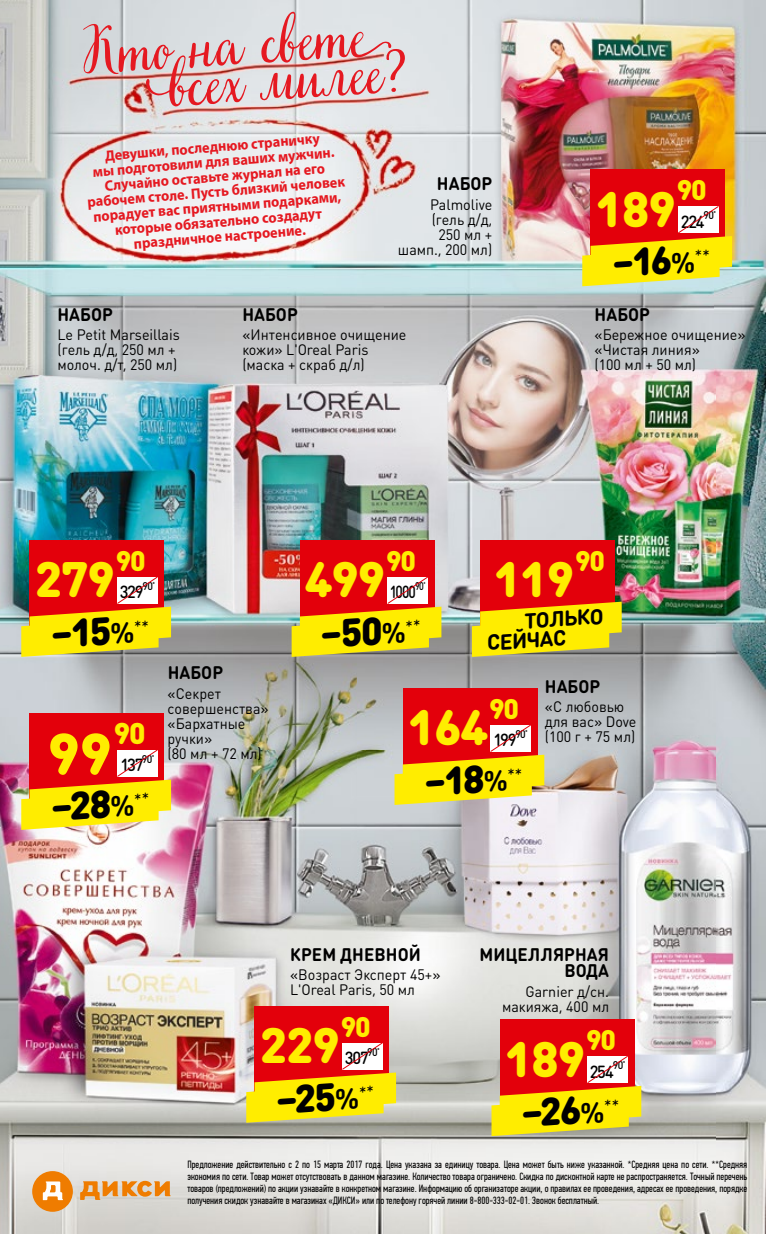
<style>
.page{position:relative;width:766px;height:1234px;background:#fff}
.page>*{position:absolute;margin:0;border:0;box-sizing:border-box;transform-origin:0 0}
.t1{font:60.9px "Very Berry Pro";color:#e51921;scale:.95 1}
.t2{font:900 57.45px "DIN Round Pro";color:#ffed00}
.t3{font:900 49.05px "DIN Round Pro";letter-spacing:-.02em;color:#ffed00}
.t4{font:900 38.7px "DIN Round Pro";color:#000}
.t5{font:900 29.7px "DIN Round Pro";color:#ffed00}
.t6{font:900 28.05px "DIN Round Pro";letter-spacing:-.04em;color:#ffed00}
.t7{font:700 21.45px/18.8px "DIN Round Pro";color:#000}
.t8{font:700 18px/16.5px "DIN Round Pro";letter-spacing:.005em;color:#000;text-align:right;scale:.95 1}
.t9{font:500 17.4px "DIN Round Pro";letter-spacing:-.075em;color:#000;scale:.95 1}
.t10{font:500 17.4px "DIN Round Pro";letter-spacing:-.075em;color:#000;scale:.8 1}
.t11{font:15px/15px "DIN Round Pro";color:#000;scale:.95 1}
.t12{font:700 15px/15px "Myriad Pro";color:#e51921;text-align:center;scale:.95 1}
.t13{font:500 11.1px "DIN Round Pro";letter-spacing:-.07em;color:#000;scale:.95 1}
.t14{font:500 11.1px "DIN Round Pro";letter-spacing:-.07em;color:#000;scale:.8 1}
.t15{font:10.5px/12px "PF Din Text Comp Pro";color:#000;text-align:justify}
.s1{font-weight:700;font-size:28.95px}
</style>
<div class="page">
<img style="left:0;top:0;width:765px;height:1233px">
<div style="left:590px;top:169px;width:134px;height:86px;background:#e3000b"></div>
<svg style="left:582px;top:206px;width:149px;height:80px"></svg>
<div style="left:29px;top:539px;width:135px;height:86px;background:#e3000b"></div>
<svg style="left:21px;top:576px;width:150px;height:80px"></svg>
<div style="left:402px;top:687px;width:135px;height:86px;background:#e3000b"></div>
<svg style="left:394px;top:724px;width:150px;height:80px"></svg>
<div style="left:254px;top:1005px;width:135px;height:86px;background:#e3000b"></div>
<svg style="left:246px;top:1042px;width:150px;height:80px"></svg>
<div style="left:300px;top:539px;width:134px;height:86px;background:#e3000b"></div>
<svg style="left:291px;top:576px;width:150px;height:80px"></svg>
<div style="left:29px;top:712px;width:135px;height:86px;background:#e3000b"></div>
<svg style="left:21px;top:749px;width:150px;height:80px"></svg>
<div style="left:480px;top:539px;width:134px;height:86px;background:#e3000b"></div>
<svg style="left:472px;top:601px;width:149px;height:55px;background:#eeca13"></svg>
<div style="left:499px;top:1018px;width:135px;height:86px;background:#e3000b"></div>
<svg style="left:491px;top:1055px;width:150px;height:80px"></svg>
<svg style="left:80px;top:1180px;width:90px;height:19px;background:#e5a865"></svg>
<svg style="left:32px;top:1170px;width:41px;height:41px;background:#eea556"></svg>
<h1 class="t1" style="left:77px;top:12px;width:304px;rotate:-4deg">Ктона свете</h1>
<h1 class="t1" style="left:143px;top:45px;width:283px;rotate:-4deg">в сехмилее?</h1>
<h3 class="t12" style="left:83px;top:150px;width:273px;rotate:-5deg">Девушки, последнюю страничку<br>мы подготовили для ваших мужчин.<br>Случайно оставьте журнал на его рабочем столе. Пусть близкий человек порадует вас приятными подарками, которые обязательно создадут праздничное настроение.</h3>
<h3 class="t8" style="left:437px;top:175px;width:60px">НАБОР</h3>
<h3 class="t11" style="left:398px;top:196px;width:101px;text-align:right">Palmolive (гель д/д,<br>250 мл + шамп., 200 мл)</h3>
<h3 class="t8" style="left:57px;top:305px;width:60px">НАБОР</h3>
<h3 class="t11" style="left:57px;top:326px;width:130px">Le Petit Marseillais (гель д/д, 250 мл + молоч. д/т, 250 мл)</h3>
<h3 class="t8" style="left:242px;top:305px;width:60px">НАБОР</h3>
<h3 class="t11" style="left:242px;top:326px;width:174px">«Интенсивное очищение кожи» L'Oreal Paris (маска + скраб д/л)</h3>
<h3 class="t6" style="left:676px;top:169px;width:32px">90</h3>
<h3 class="t9" style="left:680px;top:210px;width:27px">224</h3>
<h3 class="t3" style="left:595px;top:172px;width:81px">189</h3>
<p class="t13" style="left:703px;top:208px;width:15px">90<sup>*</sup></p>
<h3 class="t4" style="left:609px;top:234px;width:101px;rotate:-4deg">–16<span class="s1">%</span> <sup>**</sup></h3>
<h3 class="t8" style="left:594px;top:305px;width:60px">НАБОР</h3>
<h3 class="t11" style="left:594px;top:326px;width:160px">«Бережное очищение» «Чистая линия»<br>(100 мл + 50 мл)</h3>
<h3 class="t6" style="left:116px;top:539px;width:32px">90</h3>
<h3 class="t9" style="left:120px;top:580px;width:27px">329</h3>
<h3 class="t3" style="left:35px;top:542px;width:81px">279</h3>
<p class="t13" style="left:142px;top:578px;width:15px">90<sup>*</sup></p>
<h3 class="t4" style="left:48px;top:605px;width:101px;rotate:-4deg">–15<span class="s1">%</span> <sup>**</sup></h3>
<h3 class="t5" style="left:114px;top:710px;width:34px">90</h3>
<h3 class="t9" style="left:120px;top:753px;width:26px">137</h3>
<h2 class="t2" style="left:48px;top:710px;width:65px">99</h2>
<p class="t13" style="left:142px;top:751px;width:15px">90<sup>*</sup></p>
<h3 class="t4" style="left:48px;top:777px;width:101px;rotate:-4deg">–28<span class="s1">%</span> <sup>**</sup></h3>
<h3 class="t8" style="left:168px;top:663px;width:60px">НАБОР</h3>
<h3 class="t11" style="left:168px;top:685px;width:108px">«Секрет совершенства» «Бархатные ручки»<br>(80 мл + 72 мл)</h3>
<h3 class="t6" style="left:386px;top:539px;width:32px">90</h3>
<h3 class="t10" style="left:389px;top:580px;width:34px">1000</h3>
<h3 class="t3" style="left:305px;top:542px;width:81px">499</h3>
<p class="t14" style="left:415px;top:578px;width:15px">90<sup>*</sup></p>
<h3 class="t4" style="left:317px;top:605px;width:103px;rotate:-4deg">–50<span class="s1">%</span> <sup>**</sup></h3>
<h3 class="t6" style="left:575px;top:539px;width:32px">90</h3>
<h3 class="t3" style="left:494px;top:542px;width:81px">119</h3>
<h3 class="t7" style="left:484px;top:613px;width:119px;text-indent:38px;rotate:-4deg">ТОЛЬКО<br>СЕЙЧАС</h3>
<h3 class="t6" style="left:489px;top:687px;width:32px">90</h3>
<h3 class="t9" style="left:493px;top:728px;width:26px">199</h3>
<h3 class="t3" style="left:408px;top:690px;width:81px">164</h3>
<p class="t13" style="left:515px;top:726px;width:15px">90<sup>*</sup></p>
<h3 class="t4" style="left:421px;top:753px;width:101px;rotate:-4deg">–18<span class="s1">%</span> <sup>**</sup></h3>
<h3 class="t8" style="left:544px;top:677px;width:60px">НАБОР</h3>
<h3 class="t11" style="left:544px;top:698px;width:98px">«С любовью для вас» Dove (100 г + 75 мл)</h3>
<h3 class="t8" style="left:290px;top:945px;width:139px">КРЕМ ДНЕВНОЙ</h3>
<h3 class="t11" style="left:290px;top:966px;width:160px">«Возраст Эксперт 45+»<br>L'Oreal Paris, 50 мл</h3>
<h3 class="t8" style="left:479px;top:945px;width:138px">МИЦЕЛЛЯРНАЯ<br>ВОДА</h3>
<h3 class="t11" style="left:502px;top:983px;width:114px;text-align:right">Garnier д/сн. макияжа, 400 мл</h3>
<h3 class="t6" style="left:340px;top:1005px;width:32px">90</h3>
<h3 class="t9" style="left:345px;top:1045px;width:27px">307</h3>
<h3 class="t3" style="left:260px;top:1008px;width:81px">229</h3>
<h3 class="t6" style="left:586px;top:1018px;width:32px">90</h3>
<h3 class="t9" style="left:589px;top:1059px;width:27px">254</h3>
<h3 class="t3" style="left:505px;top:1021px;width:81px">189</h3>
<p class="t13" style="left:367px;top:1043px;width:15px">90<sup>*</sup></p>
<h3 class="t4" style="left:273px;top:1070px;width:101px;rotate:-4deg">–25<span class="s1">%</span> <sup>**</sup></h3>
<p class="t13" style="left:612px;top:1057px;width:15px">90<sup>*</sup></p>
<h3 class="t4" style="left:518px;top:1083px;width:101px;rotate:-4deg">–26<span class="s1">%</span> <sup>**</sup></h3>
<p class="t15" style="left:187px;top:1158px;width:561px">Предложение действительно с 2 по 15 марта 2017 года. Цена указана за единицу товара. Цена может быть ниже указанной. *Средняя цена по сети. **Средняя экономия по сети. Товар может отсутствовать в данном магазине. Количество товара ограничено. Скидка по дисконтной карте не распространяется. Точный перечень товаров (предложений) по акции узнавайте в конкретном магазине. Информацию об организаторе акции, о правилах ее проведения, адресах ее проведения, порядке получения скидок узнавайте в магазинах «ДИКСИ» или по телефону горячей линии 8-800-333-02-01. Звонок бесплатный.</p>
</div>
